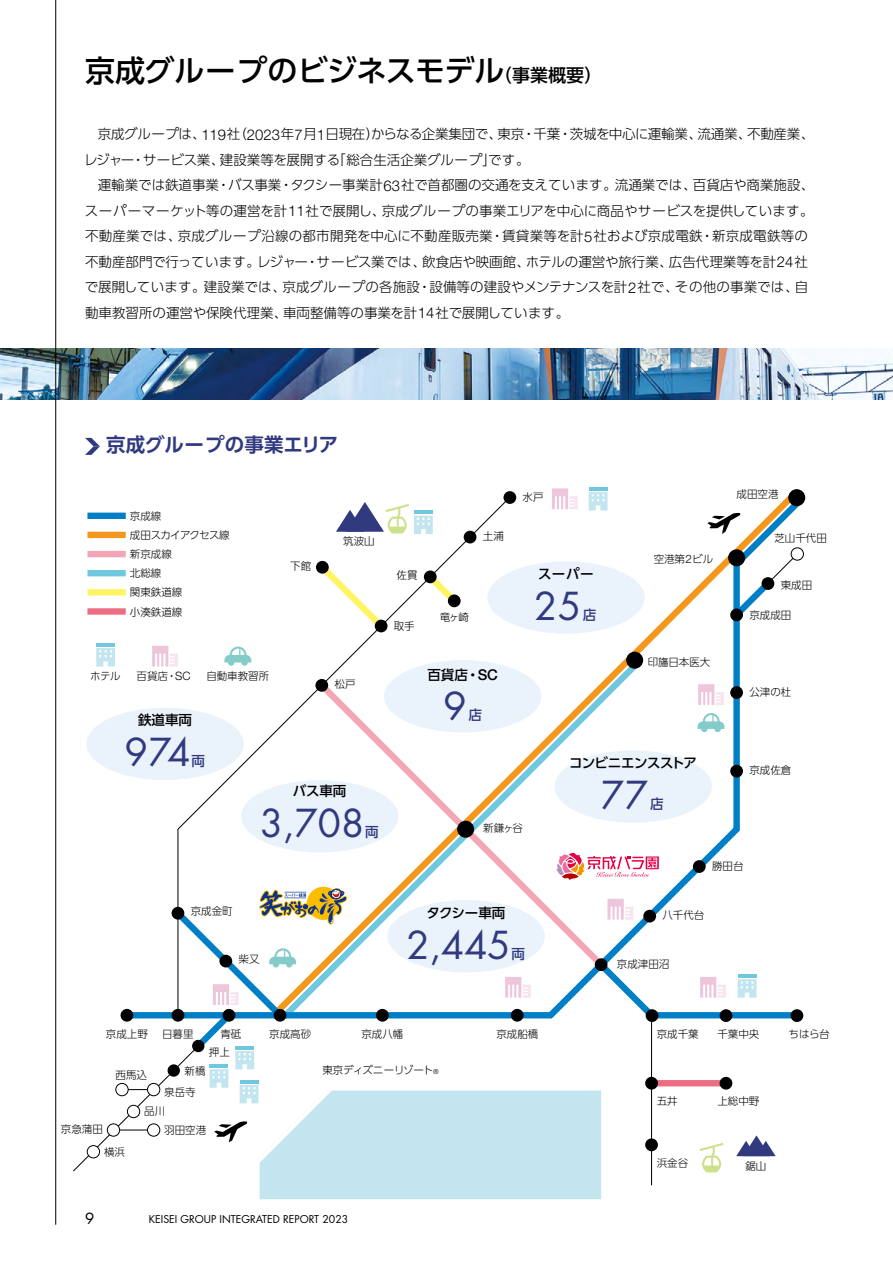
<style>
.page{position:relative;width:893px;height:1263px;background:#fff}
.page>*{position:absolute;margin:0;border:0;box-sizing:border-box;transform-origin:0 0}
.t1{font:37.5px "Futura Std";color:#313a7f}
.t2{font:500 30px "UD Shin Go Pro";color:#000}
.t3{font:700 19.5px "UD Shin Go Pro De";color:#313a7f}
.t4{font:15px "Futura Std";color:#000}
.t5{font:300 13.5px/25.5px "UD Shin Go Pro";color:#000}
.t6{font:500 13.5px "UD Shin Go Pro";letter-spacing:-.005em;color:#000}
.t7{font:500 13.5px "UD Shin Go Pro";letter-spacing:-.04em;color:#000}
.t8{font:500 13.5px "UD Shin Go Pro";color:#313a7f}
.t9{font:300 10.5px "UD Shin Go Pro";color:#000}
.t10{font:10.5px "Futura Std";color:#000}
.t11{font:300 10.5px "UD Shin Go Pro";letter-spacing:-.055em;color:#000}
.s1{font-size:18px}
.s2{font-family:"Helvetica Neue LT Std";font-size:14.85px}
.s3{font-family:"Helvetica Neue LT Std";font-size:11.55px}
.s4{font-family:"Helvetica Neue LT Std";font-size:6.9px}
</style>
<div class="page">
<svg style="left:121px;top:557px;width:622px;height:296px"></svg>
<svg style="left:178px;top:502px;width:332px;height:351px"></svg>
<div style="left:375px;top:620px;width:12px;height:12px;background:#000;border-radius:50%"></div>
<div style="left:316px;top:561px;width:13px;height:13px;background:#000;border-radius:50%"></div>
<div style="left:448px;top:594px;width:13px;height:13px;background:#000;border-radius:50%"></div>
<div style="left:424px;top:570px;width:13px;height:13px;background:#000;border-radius:50%"></div>
<div style="left:464px;top:531px;width:12px;height:12px;background:#000;border-radius:50%"></div>
<div style="left:503px;top:491px;width:13px;height:13px;background:#000;border-radius:50%"></div>
<div style="left:315px;top:679px;width:13px;height:13px;background:#000;border-radius:50%"></div>
<div style="left:626px;top:652px;width:17px;height:17px;background:#000;border-radius:50%"></div>
<div style="left:457px;top:821px;width:17px;height:17px;background:#000;border-radius:50%"></div>
<div style="left:730px;top:765px;width:13px;height:12px;background:#000;border-radius:50%"></div>
<div style="left:730px;top:686px;width:13px;height:13px;background:#000;border-radius:50%"></div>
<svg style="left:85px;top:438px;width:15px;height:17px"></svg>
<svg style="left:589px;top:492px;width:18px;height:18px"></svg>
<hr style="left:589px;top:487px;width:18px;height:4px;background:#6fc8df">
<svg style="left:96px;top:648px;width:19px;height:18px"></svg>
<hr style="left:96px;top:643px;width:19px;height:4px;background:#6fc8df">
<svg style="left:552px;top:488px;width:26px;height:21px"></svg>
<svg style="left:152px;top:646px;width:26px;height:20px"></svg>
<svg style="left:698px;top:684px;width:26px;height:21px"></svg>
<svg style="left:697px;top:713px;width:27px;height:19px"></svg>
<svg style="left:224px;top:646px;width:27px;height:20px"></svg>
<svg style="left:707px;top:489px;width:99px;height:135px"></svg>
<div style="left:87px;top:513px;width:39px;height:6px;background:#007fc6"></div>
<div style="left:87px;top:532px;width:39px;height:6px;background:#f3981c"></div>
<div style="left:87px;top:551px;width:39px;height:6px;background:#f3a6b6"></div>
<div style="left:87px;top:570px;width:39px;height:6px;background:#6fc8df"></div>
<div style="left:87px;top:589px;width:39px;height:6px;background:#fff462"></div>
<div style="left:87px;top:608px;width:39px;height:7px;background:#ec6d81"></div>
<div style="left:762px;top:577px;width:12px;height:13px;background:#000;border-radius:50%"></div>
<img style="left:0;top:349px;width:893px;height:51px">
<svg style="left:336px;top:502px;width:97px;height:32px"></svg>
<div style="left:86px;top:708px;width:158px;height:72px;background:#eaf2fb;border-radius:50%"></div>
<div style="left:241px;top:780px;width:157px;height:72px;background:#eaf2fb;border-radius:50%"></div>
<div style="left:384px;top:660px;width:157px;height:72px;background:#eaf2fb;border-radius:50%"></div>
<div style="left:487px;top:561px;width:158px;height:73px;background:#eaf2fb;border-radius:50%"></div>
<div style="left:555px;top:750px;width:157px;height:73px;background:#eaf2fb;border-radius:50%"></div>
<svg style="left:73px;top:853px;width:730px;height:346px"></svg>
<hr style="left:55px;top:0;width:1px;height:1225px;background:#000">
<p class="t2" style="left:85px;top:46px;width:519px">京成グループのビジネスモデル<span class="s1">（事業概要）</span></p>
<p class="t5" style="left:84px;top:121px;width:732px;text-indent:14px">京成グループは、<span class="s2">119</span>社（<span class="s2">2023</span>年<span class="s2">7</span>月<span class="s2">1</span>日現在）からなる企業集団で、東京・千葉・茨城を中心に運輸業、流通業、不動産業、レジャー・サービス業、建設業等を展開する「総合生活企業グループ」です。</p>
<p class="t5" style="left:85px;top:172px;width:731px;text-indent:13px">運輸業では鉄道事業・バス事業・タクシー事業計<span class="s2">63</span>社で首都圏の交通を支えています。流通業では、百貨店や商業施設、スーパーマーケット等の運営を計<span class="s2">11</span>社で展開し、京成グループの事業エリアを中心に商品やサービスを提供しています。不動産業では、京成グループ沿線の都市開発を中心に不動産販売業・賃貸業等を計<span class="s2">5</span>社および京成電鉄・新京成電鉄等の不動産部門で行っています。レジャー・サービス業では、飲食店や映画館、ホテルの運営や旅行業、広告代理業等を計<span class="s2">24</span>社で展開しています。建設業では、京成グループの各施設・設備等の建設やメンテナンスを計<span class="s2">2</span>社で、その他の事業では、自動車教習所の運営や保険代理業、車両整備等の事業を計<span class="s2">14</span>社で展開しています。</p>
<p class="t3" style="left:106px;top:429px;width:233px">京成グループの事業エリア</p>
<p class="t9" style="left:130px;top:507px;width:33px">京成線</p>
<p class="t11" style="left:130px;top:526px;width:101px">成田スカイアクセス線</p>
<p class="t9" style="left:130px;top:545px;width:43px">新京成線</p>
<p class="t9" style="left:130px;top:565px;width:33px">北総線</p>
<p class="t9" style="left:130px;top:584px;width:54px">関東鉄道線</p>
<p class="t9" style="left:130px;top:603px;width:54px">小湊鉄道線</p>
<p class="t9" style="left:90px;top:667px;width:32px">ホテル</p>
<p class="t9" style="left:137px;top:667px;width:56px">百貨店・<span class="s3">SC</span></p>
<p class="t9" style="left:206px;top:667px;width:64px">自動車教習所</p>
<p class="t6" style="left:138px;top:709px;width:55px">鉄道車両</p>
<p class="t1" style="left:125px;top:728px;width:67px">974</p>
<p class="t8" style="left:192px;top:750px;width:15px">両</p>
<p class="t9" style="left:290px;top:557px;width:22px">下館</p>
<p class="t9" style="left:343px;top:533px;width:33px">筑波山</p>
<p class="t9" style="left:335px;top:676px;width:22px">松戸</p>
<p class="t6" style="left:293px;top:780px;width:55px">バス車両</p>
<p class="t9" style="left:191px;top:902px;width:44px">京成金町</p>
<p class="t1" style="left:260px;top:799px;width:105px">3,708</p>
<p class="t8" style="left:365px;top:821px;width:15px">両</p>
<p class="t9" style="left:239px;top:950px;width:22px">柴又</p>
<p class="t9" style="left:396px;top:566px;width:22px">佐貫</p>
<p class="t9" style="left:394px;top:617px;width:22px">取手</p>
<p class="t9" style="left:483px;top:528px;width:22px">土浦</p>
<p class="t9" style="left:440px;top:608px;width:31px">竜ヶ崎</p>
<p class="t6" style="left:427px;top:663px;width:72px">百貨店・<span class="s2">SC</span></p>
<p class="t1" style="left:444px;top:683px;width:25px">9</p>
<p class="t8" style="left:468px;top:704px;width:15px">店</p>
<p class="t9" style="left:523px;top:488px;width:22px">水戸</p>
<p class="t6" style="left:538px;top:563px;width:57px">スーパー</p>
<p class="t1" style="left:534px;top:582px;width:48px">25</p>
<p class="t8" style="left:583px;top:603px;width:15px">店</p>
<p class="t9" style="left:654px;top:550px;width:61px">空港第<span class="s3">2</span>ビル</p>
<p class="t9" style="left:648px;top:654px;width:64px">印旛日本医大</p>
<p class="t9" style="left:737px;top:486px;width:43px">成田空港</p>
<p class="t9" style="left:774px;top:530px;width:54px">芝山千代田</p>
<p class="t9" style="left:781px;top:576px;width:33px">東成田</p>
<p class="t9" style="left:749px;top:606px;width:43px">京成成田</p>
<p class="t9" style="left:749px;top:683px;width:43px">公津の杜</p>
<p class="t9" style="left:483px;top:820px;width:41px">新鎌ヶ谷</p>
<p class="t7" style="left:569px;top:752px;width:129px">コンビニエンスストア</p>
<p class="t1" style="left:601px;top:771px;width:48px">77</p>
<p class="t8" style="left:650px;top:792px;width:15px">店</p>
<p class="t9" style="left:749px;top:762px;width:43px">京成佐倉</p>
<p class="t9" style="left:712px;top:857px;width:33px">勝田台</p>
<p class="t6" style="left:427px;top:902px;width:80px">タクシー車両</p>
<p class="t9" style="left:662px;top:907px;width:43px">八千代台</p>
<p class="t1" style="left:407px;top:921px;width:105px">2,445</p>
<p class="t8" style="left:512px;top:942px;width:15px">両</p>
<p class="t9" style="left:617px;top:955px;width:54px">京成津田沼</p>
<p class="t9" style="left:106px;top:1025px;width:43px">京成上野</p>
<p class="t9" style="left:162px;top:1025px;width:33px">日暮里</p>
<p class="t9" style="left:220px;top:1025px;width:22px">青砥</p>
<p class="t9" style="left:269px;top:1025px;width:43px">京成高砂</p>
<p class="t9" style="left:361px;top:1025px;width:43px">京成八幡</p>
<p class="t9" style="left:496px;top:1025px;width:43px">京成船橋</p>
<p class="t9" style="left:657px;top:1025px;width:43px">京成千葉</p>
<p class="t9" style="left:209px;top:1043px;width:22px">押上</p>
<p class="t9" style="left:116px;top:1066px;width:33px">西馬込</p>
<p class="t9" style="left:185px;top:1062px;width:22px">新橋</p>
<p class="t9" style="left:164px;top:1084px;width:33px">泉岳寺</p>
<p class="t9" style="left:61px;top:1120px;width:44px">京急蒲田</p>
<p class="t9" style="left:104px;top:1143px;width:22px">横浜</p>
<p class="t9" style="left:144px;top:1103px;width:22px">品川</p>
<p class="t9" style="left:164px;top:1121px;width:44px">羽田空港</p>
<p class="t9" style="left:322px;top:1061px;width:118px">東京ディズニーリゾート<span class="s4">®</span></p>
<p class="t4" style="left:85px;top:1209px;width:11px">9</p>
<p class="t10" style="left:149px;top:1212px;width:201px">KEISEI GROUP INTEGRATED REPORT 2023</p>
<p class="t9" style="left:657px;top:1093px;width:22px">五井</p>
<p class="t9" style="left:657px;top:1154px;width:33px">浜金谷</p>
<p class="t9" style="left:717px;top:1025px;width:43px">千葉中央</p>
<p class="t9" style="left:717px;top:1093px;width:43px">上総中野</p>
<p class="t9" style="left:745px;top:1157px;width:22px">鋸山</p>
<p class="t9" style="left:788px;top:1025px;width:43px">ちはら台</p>
</div>
